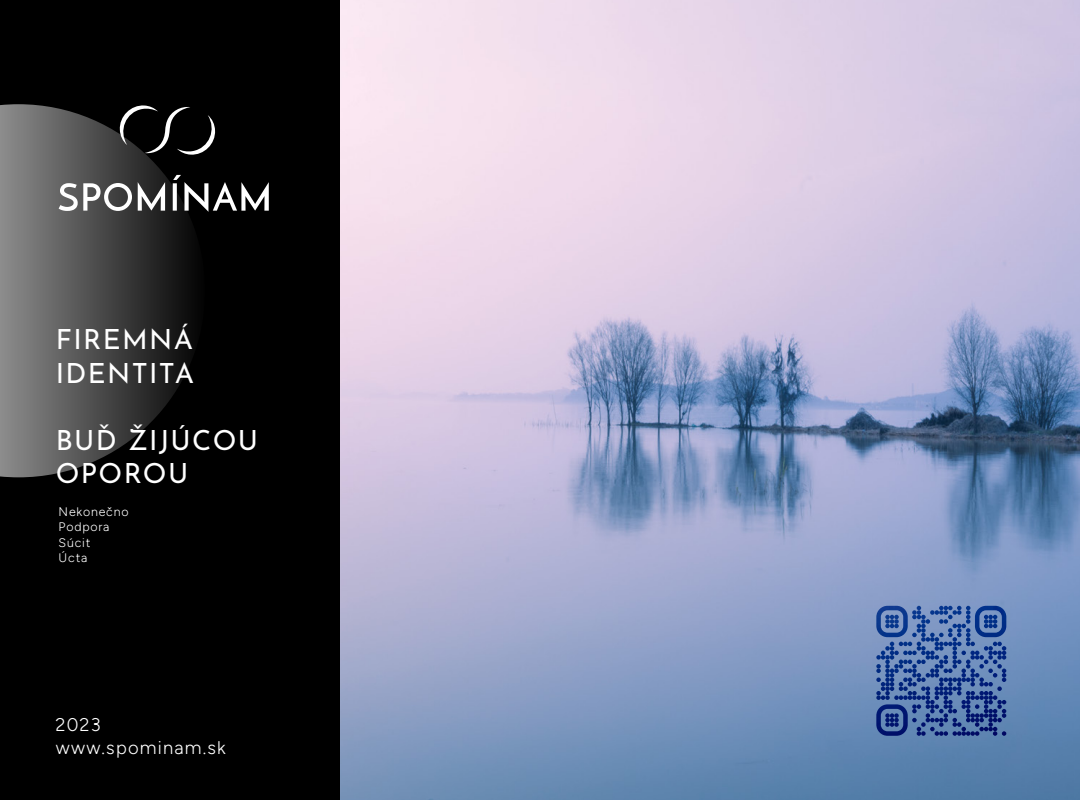
<style>
.page{position:relative;width:1080px;height:800px;background:#fff}
.page>*{position:absolute;margin:0;border:0;box-sizing:border-box;transform-origin:0 0}
.t1{font:100 27.7px/33.2px "Josefin Sans";letter-spacing:.05em;color:#fff}
.t2{font:300 18.3px "Figtree";letter-spacing:.065em;color:#fff}
.t3{font:300 12.4px/15.3px "Figtree";letter-spacing:.065em;color:#fff}
</style>
<div class="page">
<img style="left:340px;top:0;width:740px;height:800px">
<div style="left:0;top:0;width:340px;height:800px;background:#000"></div>
<svg style="left:0;top:104px;width:192px;height:373px"></svg>
<svg style="left:876px;top:606px;width:130px;height:130px"></svg>
<svg style="left:118px;top:105px;width:98px;height:50px"></svg>
<svg style="left:59px;top:183px;width:73px;height:28px"></svg>
<svg style="left:138px;top:182px;width:27px;height:29px"></svg>
<svg style="left:173px;top:175px;width:96px;height:37px"></svg>
<p class="t1" style="left:56px;top:321px;width:140px">FIREMNÁ<br>IDENTITA</p>
<p class="t1" style="left:56px;top:422px;width:204px">BUĎ ŽIJÚCOU<br>OPOROU</p>
<p class="t3" style="left:59px;top:504px;width:71px">Nekonečno<br>Podpora<br>Súcit<br>Úcta</p>
<p class="t2" style="left:55px;top:715px;width:47px">2023</p>
<p class="t2" style="left:56px;top:738px;width:171px">www.spominam.sk</p>
</div>
